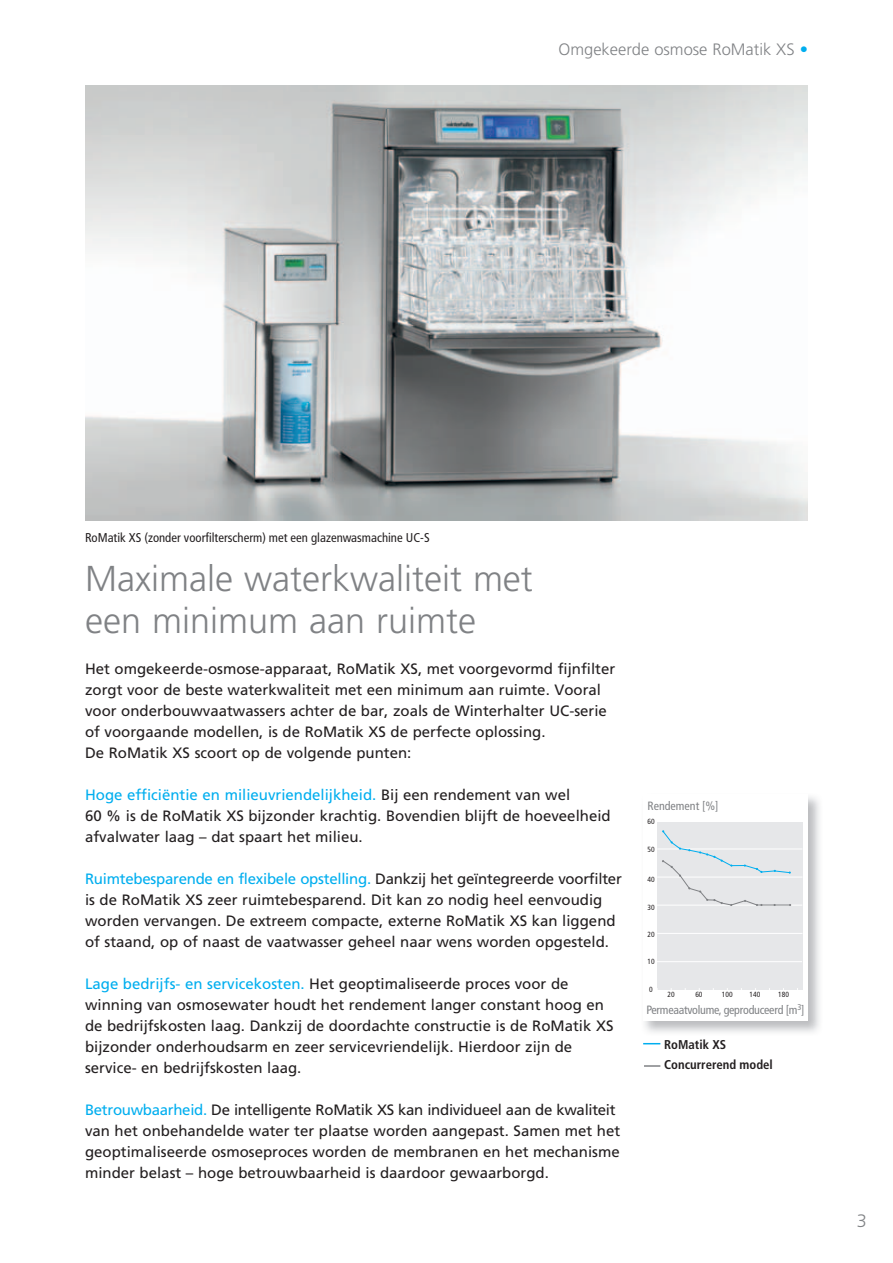
<style>
.page{position:relative;width:893px;height:1263px;background:#fff}
.page>*{position:absolute;margin:0;border:0;box-sizing:border-box;transform-origin:0 0}
.t1{font:300 36px/42px "Frutiger";color:#808285}
.t2{font:300 18px "Frutiger";color:#808285}
.t3{font:300 16.5px "Frutiger";color:#808285}
.t4{font:15px/21px "Frutiger";color:#231f20}
.t5{font:condensed 12.75px "Frutiger";color:#231f20}
.t6{font:700 condensed 12.75px/19.8px "Frutiger";color:#231f20}
.t7{font:condensed 12px "Frutiger";letter-spacing:-.02em;color:#808285}
.t8{font:condensed 12px "Frutiger";color:#808285}
.t9{font:condensed 7.5px "Frutiger";color:#231f20}
.s1{color:#00aeef}
</style>
<div class="page">
<div style="left:657px;top:822px;width:145px;height:168px;background:#e6e7e9"></div>
<hr style="left:657px;top:877px;width:145px;height:1px;background:#fff">
<hr style="left:657px;top:849px;width:145px;height:1px;background:#fff">
<hr style="left:657px;top:905px;width:145px;height:1px;background:#fff">
<hr style="left:657px;top:933px;width:145px;height:1px;background:#fff">
<hr style="left:656px;top:961px;width:146px;height:1px;background:#fff">
<svg style="left:662px;top:830px;width:129px;height:76px"></svg>
<img style="left:85px;top:85px;width:723px;height:436px">
<svg style="left:643px;top:1043px;width:17px;height:1px"></svg>
<svg style="left:644px;top:1065px;width:16px;height:2px"></svg>
<p class="t3" style="left:559px;top:43px;width:251px">Omgekeerde osmose RoMatik XS <span class="s1">•</span></p>
<p class="t5" style="left:85px;top:532px;width:346px">RoMatik XS (zonder voorfilterscherm) met een glazenwasmachine UC-S</p>
<h1 class="t1" style="left:85px;top:561px;width:449px">Maximale waterkwaliteit met een minimum aan ruimte</h1>
<p class="t4" style="left:85px;top:659px;width:532px">Het omgekeerde-osmose-apparaat, RoMatik XS, met voorgevormd fijnfilter zorgt voor de beste waterkwaliteit met een minimum aan ruimte. Vooral voor onderbouwvaatwassers achter de bar, zoals de Winterhalter UC-serie of voorgaande modellen, is de RoMatik XS de perfecte oplossing.<br>De RoMatik XS scoort op de volgende punten:</p>
<p class="t4" style="left:85px;top:785px;width:527px"><span class="s1">Hoge efficiëntie en milieuvriendelijkheid.</span> Bij een rendement van wel<br>60 % is de RoMatik XS bijzonder krachtig. Bovendien blijft de hoeveelheid afvalwater laag – dat spaart het milieu.</p>
<p class="t4" style="left:85px;top:869px;width:538px"><span class="s1">Ruimtebesparende en flexibele opstelling.</span> Dankzij het geïntegreerde voorfilter is de RoMatik XS zeer ruimtebesparend. Dit kan zo nodig heel eenvoudig worden vervangen. De extreem compacte, externe RoMatik XS kan liggend of staand, op of naast de vaatwasser geheel naar wens worden opgesteld.</p>
<p class="t4" style="left:85px;top:974px;width:530px"><span class="s1">Lage bedrijfs- en servicekosten.</span> Het geoptimaliseerde proces voor de winning van osmosewater houdt het rendement langer constant hoog en de bedrijfskosten laag. Dankzij de doordachte constructie is de RoMatik XS bijzonder onderhoudsarm en zeer servicevriendelijk. Hierdoor zijn de service- en bedrijfskosten laag.</p>
<p class="t4" style="left:85px;top:1100px;width:537px"><span class="s1">Betrouwbaarheid.</span> De intelligente RoMatik XS kan individueel aan de kwaliteit van het onbehandelde water ter plaatse worden aangepast. Samen met het geoptimaliseerde osmoseproces worden de membranen en het mechanisme minder belast – hoge betrouwbaarheid is daardoor gewaarborgd.</p>
<p class="t8" style="left:647px;top:800px;width:73px">Rendement [%]</p>
<p class="t9" style="left:647px;top:818px;width:9px">60</p>
<p class="t9" style="left:647px;top:846px;width:9px">50</p>
<p class="t9" style="left:647px;top:876px;width:9px">40</p>
<p class="t9" style="left:647px;top:904px;width:9px">30</p>
<p class="t9" style="left:647px;top:931px;width:9px">20</p>
<p class="t9" style="left:647px;top:959px;width:9px">10</p>
<p class="t9" style="left:649px;top:986px;width:5px">0</p>
<p class="t9" style="left:668px;top:991px;width:9px">20</p>
<p class="t9" style="left:695px;top:991px;width:9px">60</p>
<p class="t9" style="left:722px;top:991px;width:12px">100</p>
<p class="t9" style="left:749px;top:991px;width:12px">140</p>
<p class="t9" style="left:778px;top:991px;width:12px">180</p>
<p class="t7" style="left:646px;top:1005px;width:160px">Permeaatvolume, geproduceerd [m<sup>3</sup>]</p>
<p class="t6" style="left:664px;top:1036px;width:110px">RoMatik XS<br>Concurrerend model</p>
<p class="t2" style="left:857px;top:1213px;width:12px">3</p>
</div>
